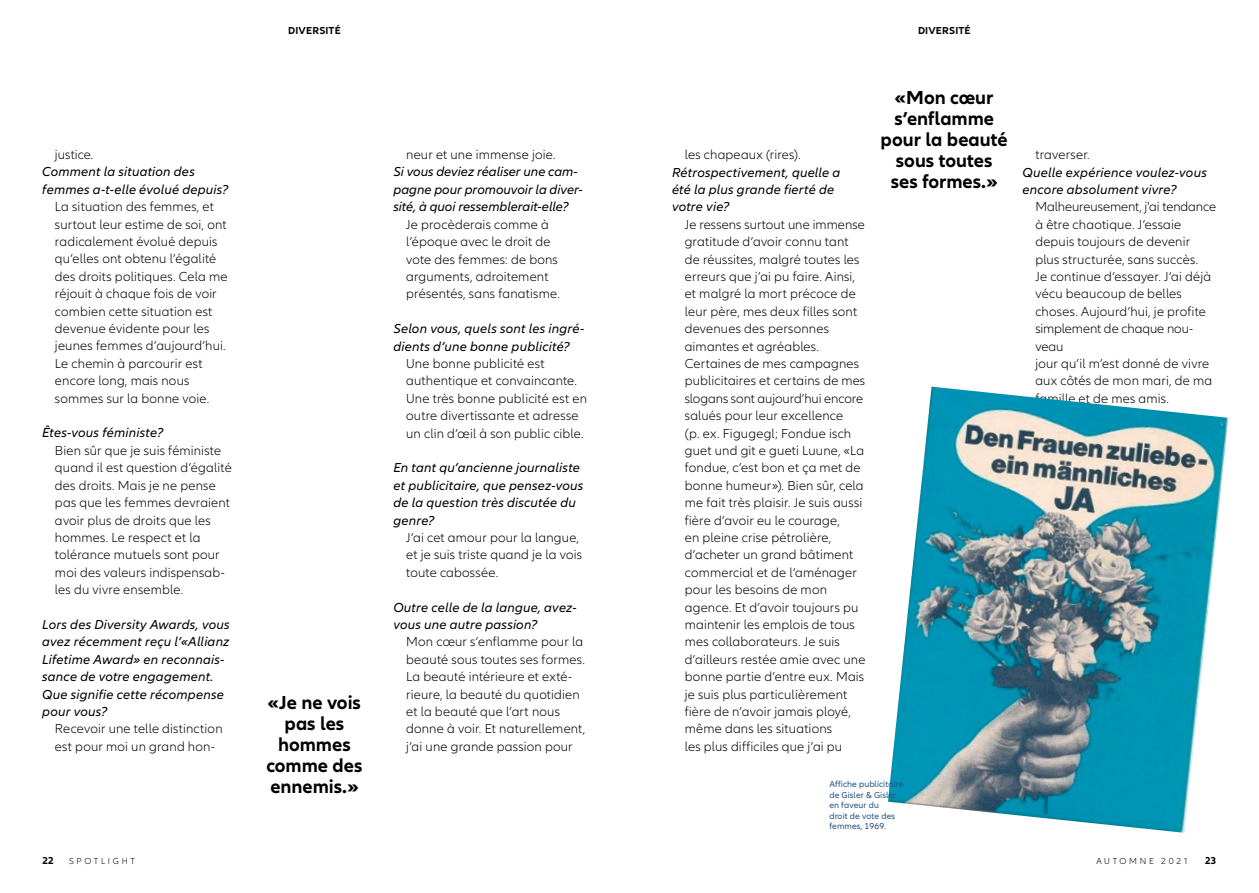
<style>
.page{position:relative;width:1259px;height:893px;background:#fff}
.page>*{position:absolute;margin:0;border:0;box-sizing:border-box;transform-origin:0 0}
.t1{font:700 19.5px/21px "Allianz Neo";color:#000;text-align:center}
.t2{font:300 13.5px/17.4px "Allianz Neo";letter-spacing:.01em;color:#000}
.t3{font:italic 13.5px/17.4px "Allianz Neo";letter-spacing:.015em;color:#000}
.t4{font:700 10.5px "Allianz Neo";letter-spacing:.015em;color:#000}
.t5{font:9px/10.5px "Allianz Neo";letter-spacing:.01em;color:#255086}
.t6{font:300 9px "Allianz Neo";letter-spacing:.3em;color:#000}
</style>
<div class="page">
<img style="left:888px;top:387px;width:340px;height:446px">
<p class="t2" style="left:55px;top:146px;width:40px">justice.</p>
<p class="t3" style="left:42px;top:164px;width:188px">Comment la situation des femmes a-t-elle évolué depuis?</p>
<p class="t2" style="left:55px;top:198px;width:174px">La situation des femmes, et surtout leur estime de soi, ont radicalement évolué depuis qu’elles ont obtenu l’égalité des droits politiques. Cela me réjouit à chaque fois de voir combien cette situation est devenue évidente pour les jeunes femmes d’aujourd’hui.<br>Le chemin à parcourir est encore long, mais nous sommes sur la bonne voie.</p>
<p class="t3" style="left:42px;top:425px;width:122px">Êtes-vous féministe?</p>
<p class="t2" style="left:55px;top:442px;width:178px">Bien sûr que je suis féministe quand il est question d’égalité des droits. Mais je ne pense pas que les femmes devraient avoir plus de droits que les hommes. Le respect et la tolérance mutuels sont pour moi des valeurs indispensab&shy;les du vivre ensemble.</p>
<p class="t3" style="left:42px;top:616px;width:189px">Lors des Diversity Awards, vous avez récemment reçu l’«Allianz<br>Lifetime Award» en reconnais&shy;sance de votre engagement.<br>Que signifie cette récompense pour vous?</p>
<p class="t2" style="left:55px;top:720px;width:169px">Recevoir une telle distinction est pour moi un grand hon-</p>
<p class="t4" style="left:288px;top:25px;width:54px">DIVERSITÉ</p>
<p class="t4" style="left:918px;top:25px;width:54px">DIVERSITÉ</p>
<h1 class="t1" style="left:266px;top:692px;width:98px">«Je ne vois pas les hommes comme des ennemis.»</h1>
<p class="t2" style="left:406px;top:146px;width:151px">neur et une immense joie.</p>
<p class="t3" style="left:393px;top:164px;width:190px">Si vous deviez réaliser une cam&shy;pagne pour promouvoir la diver&shy;sité, à quoi ressemblerait-elle?</p>
<p class="t2" style="left:406px;top:216px;width:155px">Je procèderais comme à l’époque avec le droit de vote des femmes: de bons arguments, adroitement présentés, sans fanatisme.</p>
<p class="t3" style="left:393px;top:320px;width:192px">Selon vous, quels sont les ingré&shy;dients d’une bonne publicité?</p>
<p class="t2" style="left:406px;top:355px;width:182px">Une bonne publicité est authentique et convaincante.<br>Une très bonne publicité est en outre divertissante et adresse un clin d’œil à son public cible.</p>
<p class="t3" style="left:393px;top:459px;width:191px">En tant qu’ancienne journaliste et publicitaire, que pensez-vous de la question très discutée du genre?</p>
<p class="t2" style="left:406px;top:529px;width:177px">J’ai cet amour pour la langue, et je suis triste quand je la vois toute cabossée.</p>
<p class="t3" style="left:393px;top:599px;width:185px">Outre celle de la langue, avez&shy;vous une autre passion?</p>
<p class="t2" style="left:406px;top:634px;width:181px">Mon cœur s’enflamme pour la beauté sous toutes ses formes.<br>La beauté intérieure et exté&shy;rieure, la beauté du quotidien et la beauté que l’art nous donne à voir. Et naturellement, j’ai une grande passion pour</p>
<p class="t2" style="left:685px;top:146px;width:117px">les chapeaux (rires).</p>
<p class="t3" style="left:672px;top:164px;width:170px">Rétrospectivement, quelle a été la plus grande fierté de votre vie?</p>
<p class="t2" style="left:685px;top:216px;width:182px">Je ressens surtout une immense gratitude d’avoir connu tant de réussites, malgré toutes les erreurs que j’ai pu faire. Ainsi, et malgré la mort précoce de leur père, mes deux filles sont devenues des personnes aimantes et agréables.<br>Certaines de mes campagnes publicitaires et certains de mes slogans sont aujourd’hui encore salués pour leur excellence<br>(p. ex. Figugegl; Fondue isch guet und git e gueti Luune, «La fondue, c’est bon et ça met de bonne humeur»). Bien sûr, cela me fait très plaisir. Je suis aussi fière d’avoir eu le courage,<br>en pleine crise pétrolière, d’acheter un grand bâtiment commercial et de l’aménager pour les besoins de mon agence. Et d’avoir toujours pu maintenir les emplois de tous mes collaborateurs. Je suis d’ailleurs restée amie avec une bonne partie d’entre eux. Mais je suis plus particulièrement fière de n’avoir jamais ployé, même dans les situations<br>les plus difficiles que j’ai pu</p>
<h1 class="t1" style="left:880px;top:88px;width:129px">«Mon cœur s’enflamme pour la beauté sous toutes ses formes.»</h1>
<p class="t5" style="left:829px;top:779px;width:76px">Affiche publicitaire de Gisler &amp; Gisler en faveur du<br>droit de vote des femmes, 1969.</p>
<p class="t2" style="left:1035px;top:146px;width:56px">traverser.</p>
<p class="t3" style="left:1022px;top:164px;width:186px">Quelle expérience voulez-vous encore absolument vivre?</p>
<p class="t2" style="left:1035px;top:199px;width:182px">Malheureusement, j'ai tendance à être chaotique. J’essaie depuis toujours de devenir plus structurée, sans succès.<br>Je continue d’essayer. J’ai déjà vécu beaucoup de belles choses. Aujourd’hui, je profite simplement de chaque nou&shy;veau<br>jour qu’il m’est donné de vivre aux côtés de mon mari, de ma famille et de mes amis.</p>
<p class="t4" style="left:43px;top:854px;width:13px">22</p>
<p class="t6" style="left:69px;top:856px;width:67px">SPOTLIGHT</p>
<p class="t6" style="left:1096px;top:856px;width:92px">AUTOMNE 2021</p>
<p class="t4" style="left:1205px;top:854px;width:13px">23</p>
</div>
